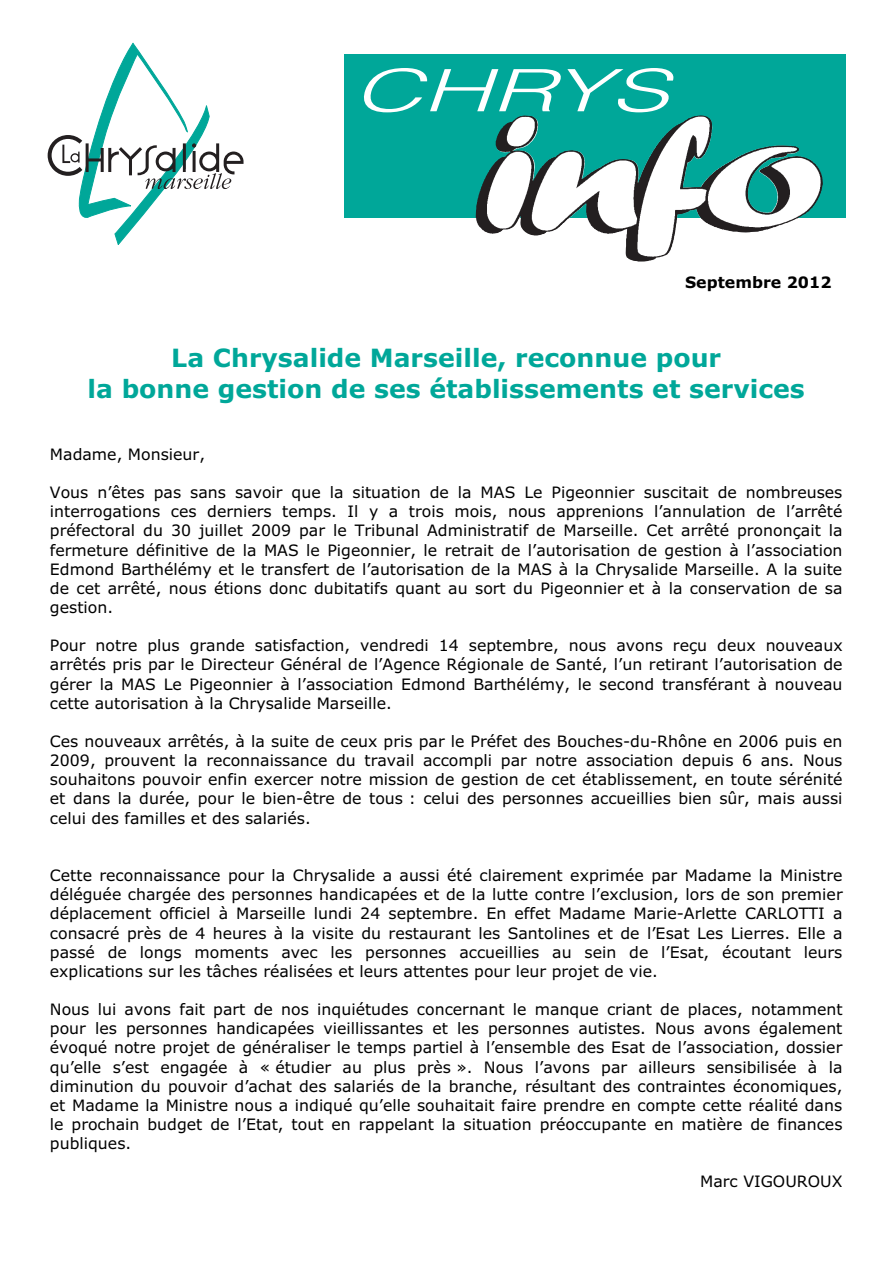
<style>
.page{position:relative;width:893px;height:1263px;background:#fff}
.page>*{position:absolute;margin:0;border:0;box-sizing:border-box;transform-origin:0 0}
.t1{font:italic 300 58.5px "Helvetica";color:#fff;scale:1.63 1}
.t2{font:25.2px/30.6px "Verdana Bold+T42+UNAPOA";color:#00a799;text-align:center}
.t3{font:15.75px/19.2px "Verdana+T42+WFVGNC";color:#000;text-align:justify}
.t4{font:15.75px "Verdana Bold+T42+WPSBEA";color:#000}
</style>
<div class="page">
<svg style="left:48px;top:43px;width:196px;height:202px"></svg>
<svg style="left:345px;top:54px;width:501px;height:164px;fill:#00a799"></svg>
<img style="left:683px;top:145px;width:116px;height:42px">
<h1 class="t1" style="left:353px;top:57px;width:195px">CHRYS</h1>
<p class="t4" style="left:685px;top:272px;width:148px">Septembre 2012</p>
<h2 class="t2" style="left:88px;top:343px;width:719px">La Chrysalide Marseille, reconnue pour<br>la bonne gestion de ses établissements et services</h2>
<p class="t3" style="left:50px;top:445px;width:157px">Madame, Monsieur,</p>
<p class="t3" style="left:50px;top:483px;width:794px">Vous n’êtes pas sans savoir que la situation de la MAS Le Pigeonnier suscitait de nombreuses interrogations ces derniers temps. Il y a trois mois, nous apprenions l’annulation de l’arrêté préfectoral du 30 juillet 2009 par le Tribunal Administratif de Marseille. Cet arrêté prononçait la fermeture définitive de la MAS le Pigeonnier, le retrait de l’autorisation de gestion à l’association Edmond Barthélémy et le transfert de l’autorisation de la MAS à la Chrysalide Marseille. A la suite de cet arrêté, nous étions donc dubitatifs quant au sort du Pigeonnier et à la conservation de sa gestion.</p>
<p class="t3" style="left:50px;top:636px;width:794px">Pour notre plus grande satisfaction, vendredi 14 septembre, nous avons reçu deux nouveaux arrêtés pris par le Directeur Général de l’Agence Régionale de Santé, l’un retirant l’autorisation de gérer la MAS Le Pigeonnier à l’association Edmond Barthélémy, le second transférant à nouveau cette autorisation à la Chrysalide Marseille.</p>
<p class="t3" style="left:50px;top:732px;width:794px">Ces nouveaux arrêtés, à la suite de ceux pris par le Préfet des Bouches-du-Rhône en 2006 puis en 2009, prouvent la reconnaissance du travail accompli par notre association depuis 6 ans. Nous souhaitons pouvoir enfin exercer notre mission de gestion de cet établissement, en toute sérénité et dans la durée, pour le bien-être de tous : celui des personnes accueillies bien sûr, mais aussi celui des familles et des salariés.</p>
<p class="t3" style="left:50px;top:866px;width:794px">Cette reconnaissance pour la Chrysalide a aussi été clairement exprimée par Madame la Ministre déléguée chargée des personnes handicapées et de la lutte contre l’exclusion, lors de son premier déplacement officiel à Marseille lundi 24 septembre. En effet Madame Marie-Arlette CARLOTTI a consacré près de 4 heures à la visite du restaurant les Santolines et de l’Esat Les Lierres. Elle a passé de longs moments avec les personnes accueillies au sein de l’Esat, écoutant leurs explications sur les tâches réalisées et leurs attentes pour leur projet de vie.</p>
<p class="t3" style="left:50px;top:1000px;width:794px">Nous lui avons fait part de nos inquiétudes concernant le manque criant de places, notamment pour les personnes handicapées vieillissantes et les personnes autistes. Nous avons également évoqué notre projet de généraliser le temps partiel à l’ensemble des Esat de l’association, dossier qu’elle s’est engagée à « étudier au plus près ». Nous l’avons par ailleurs sensibilisée à la diminution du pouvoir d’achat des salariés de la branche, résultant des contraintes économiques, et Madame la Ministre nous a indiqué qu’elle souhaitait faire prendre en compte cette réalité dans le prochain budget de l’Etat, tout en rappelant la situation préoccupante en matière de finances publiques.</p>
<p class="t3" style="left:700px;top:1172px;width:144px">Marc VIGOUROUX</p>
</div>
